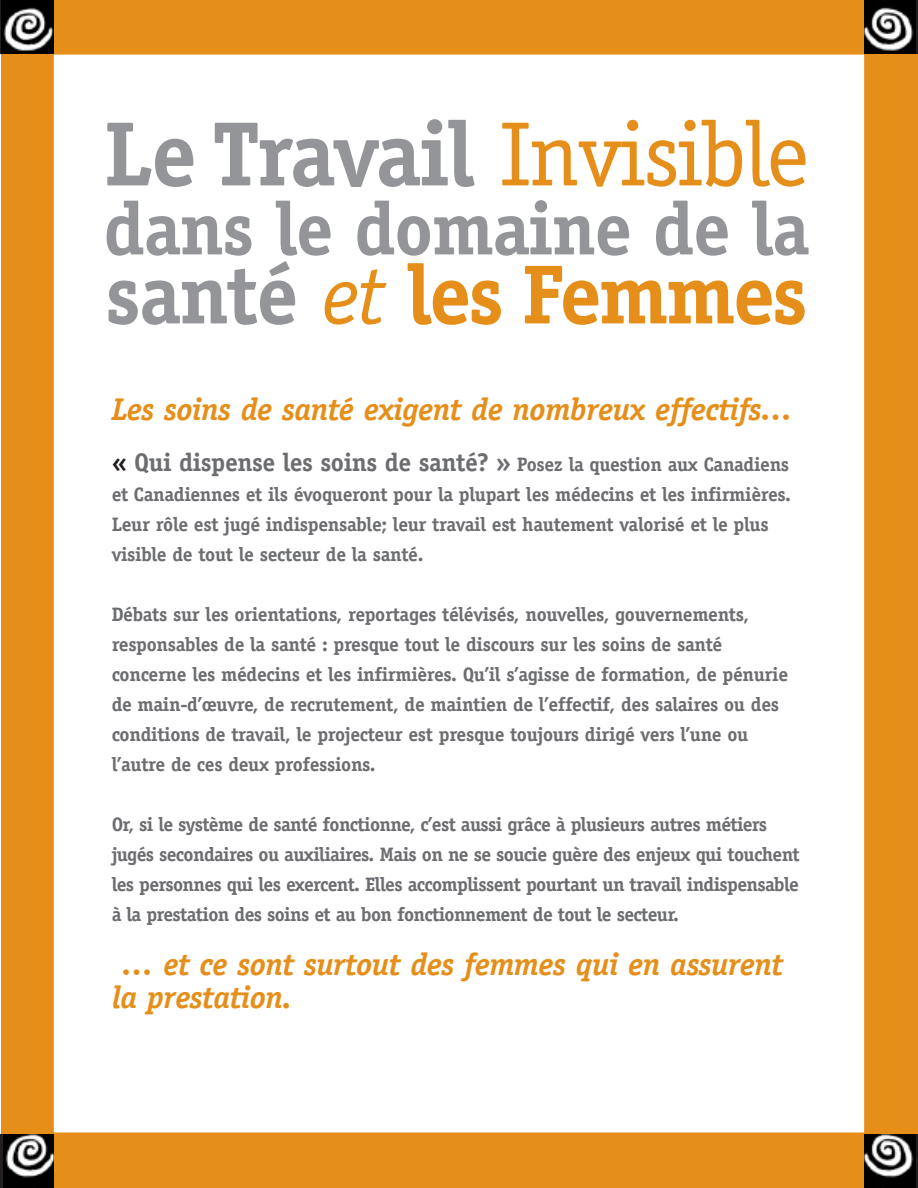
<style>
.page{position:relative;width:918px;height:1188px;background:#fff}
.page>*{position:absolute;margin:0;border:0;box-sizing:border-box;transform-origin:0 0}
.t1{font:700 91.5px "Officina Serif";letter-spacing:-.02em;color:#939598}
.t2{font:700 84px "Officina Serif";letter-spacing:-.035em;color:#e58e19}
.t3{font:700 75px "Officina Serif";letter-spacing:-.02em;color:#939598}
.t4{font:italic 700 31.5px/33px "Officina Serif";letter-spacing:-.015em;color:#e58e19}
.t5{font:700 25.5px "Officina Serif";letter-spacing:-.015em;color:#6c6d70}
.t6{font:700 19.5px/30px "Officina Serif";letter-spacing:-.015em;color:#6c6d70}
.t7{font:700 19.5px/30px "Officina Serif";letter-spacing:-.035em;color:#6c6d70}
.s1{font-weight:400;color:#e58e19}
.s2{color:#939598}
.s3{font-weight:400;font-style:italic}
.s4{color:#231f20}
.s5{font-size:19.5px}
</style>
<div class="page">
<div style="left:1px;top:0;width:917px;height:1188px;background:#e58e19"></div>
<div style="left:53px;top:54px;width:812px;height:1079px;background:#fff"></div>
<div style="left:0;top:0;width:54px;height:54px;background:#000"></div>
<img style="left:3px;top:7px;width:51px;height:44px">
<div style="left:864px;top:0;width:54px;height:54px;background:linear-gradient(to bottom,#231f20,#231f20)"></div>
<img style="left:864px;top:0;width:51px;height:54px">
<div style="left:0;top:1134px;width:54px;height:54px;background:#231f20"></div>
<img style="left:3px;top:1134px;width:51px;height:54px">
<div style="left:864px;top:1134px;width:54px;height:54px;background:linear-gradient(to bottom,#231f20,#231f20)"></div>
<img style="left:864px;top:1134px;width:51px;height:54px">
<h1 class="t1" style="left:104px;top:120px;width:707px">Le Travail <span class="s1">Invisible</span></h1>
<h3 class="t3" style="left:103px;top:201px;width:708px">dans le domaine de la</h3>
<h2 class="t2" style="left:105px;top:263px;width:704px"><span class="s2">santé</span> <span class="s3">et</span> les Femmes</h2>
<h3 class="t4" style="left:112px;top:396px;width:683px">Les soins de santé exigent de nombreux effectifs…</h3>
<h3 class="t5" style="left:112px;top:453px;width:679px"><span class="s4">«</span> Qui dispense les soins de santé? » <span class="s5">Posez la question aux Canadiens</span></h3>
<p class="t6" style="left:112px;top:481px;width:681px">et Canadiennes et ils évoqueront pour la plupart les médecins et les infirmières.<br>Leur rôle est jugé indispensable; leur travail est hautement valorisé et le plus visible de tout le secteur de la santé.</p>
<p class="t6" style="left:112px;top:601px;width:678px">Débats sur les orientations, reportages télévisés, nouvelles, gouvernements, responsables de la santé : presque tout le discours sur les soins de santé concerne les médecins et les infirmières. Qu’il s’agisse de formation, de pénurie de main-d’œuvre, de recrutement, de maintien de l’effectif, des salaires ou des conditions de travail, le projecteur est presque toujours dirigé vers l’une ou l’autre de ces deux professions.</p>
<p class="t7" style="left:112px;top:811px;width:690px">Or, si le système de santé fonctionne, c’est aussi grâce à plusieurs autres métiers jugés secondaires ou auxiliaires. Mais on ne se soucie guère des enjeux qui touchent les personnes qui les exercent. Elles accomplissent pourtant un travail indispensable à la prestation des soins et au bon fonctionnement de tout le secteur.</p>
<h3 class="t4" style="left:112px;top:951px;width:673px;text-indent:10px">… et ce sont surtout des femmes qui en assurent la prestation.</h3>
</div>
